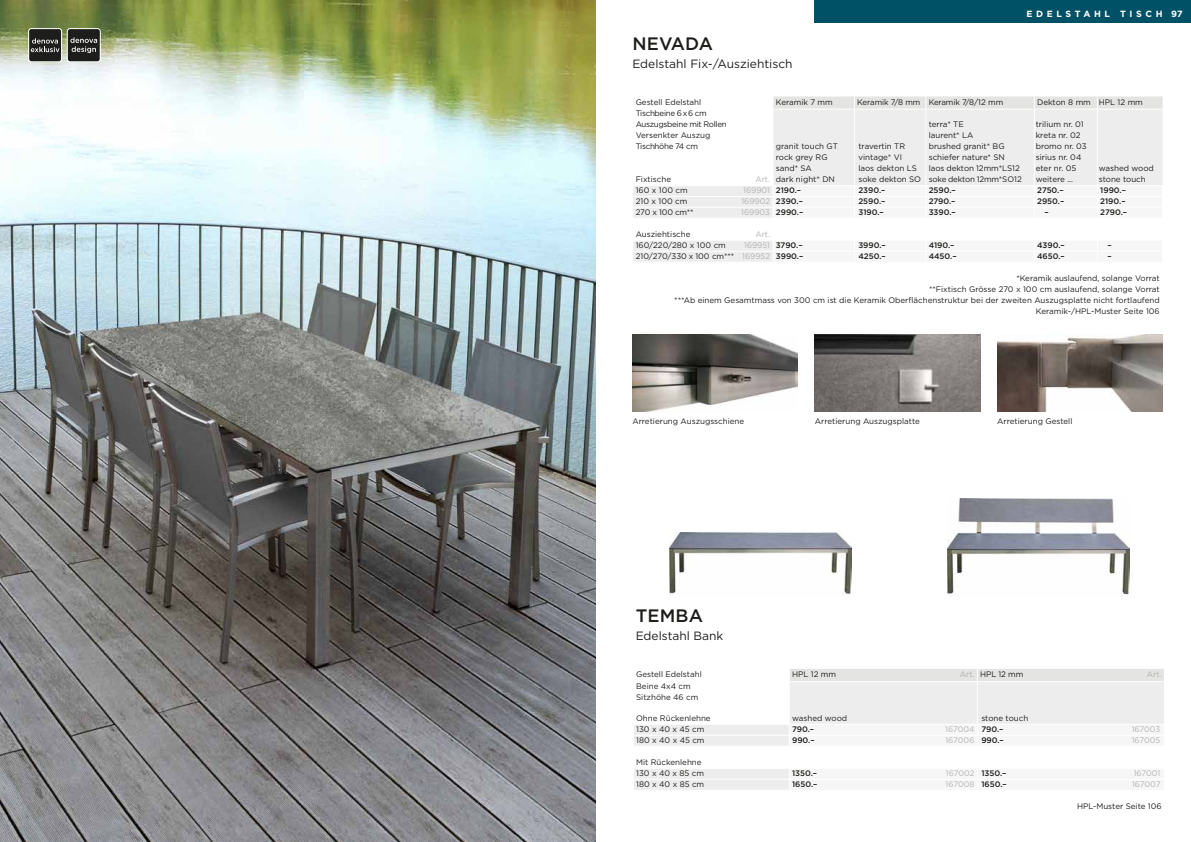
<style>
.page{position:relative;width:1191px;height:842px;background:#fff}
.page>*{position:absolute;margin:0;border:0;box-sizing:border-box;transform-origin:0 0}
.t1{font:500 18px "Gotham";letter-spacing:.01em;color:#1d1d1b}
.t2{font:12px "Gotham";color:#1d1d1b}
.t3{font:700 9px "Gotham";letter-spacing:.4em;color:#fff}
.t4{font:8px/11px "Gotham";color:#1d1d1b}
.t5{font:8px "Gotham";letter-spacing:-.005em;color:#b2b2b2}
.t6{font:500 8px "Gotham";color:#1d1d1b}
.t7{font:8px/11px "Gotham";letter-spacing:-.04em;color:#1d1d1b}
.t8{font:8px "Gotham";letter-spacing:-.02em;color:#1d1d1b}
.s1{font-weight:500;color:#1d1d1b}
.s2{color:#b2b2b2}
.s3{font-weight:500}
</style>
<div class="page">
<img style="left:0;top:0;width:595px;height:842px">
<img style="left:814px;top:334px;width:166px;height:77px">
<img style="left:997px;top:334px;width:165px;height:77px">
<img style="left:632px;top:334px;width:165px;height:77px">
<div style="left:814px;top:0;width:377px;height:23px;background:#005066"></div>
<svg style="left:634px;top:682px;width:530px;height:108px;fill:#ededed"></svg>
<div style="left:790px;top:669px;width:374px;height:12px;background:#e4e4e3"></div>
<hr style="left:789px;top:682px;width:1px;height:42px;background:#fff">
<hr style="left:977px;top:682px;width:1px;height:42px;background:#fff">
<hr style="left:633px;top:724px;width:156px;height:1px;background:#fff">
<hr style="left:633px;top:735px;width:156px;height:1px;background:#fff">
<hr style="left:633px;top:746px;width:156px;height:1px;background:#fff">
<hr style="left:633px;top:768px;width:156px;height:1px;background:#fff">
<hr style="left:633px;top:779px;width:156px;height:1px;background:#fff">
<svg style="left:789px;top:724px;width:375px;height:66px"></svg>
<img style="left:669px;top:533px;width:182px;height:62px">
<img style="left:947px;top:499px;width:182px;height:96px">
<svg style="left:633px;top:186px;width:139px;height:76px;fill:#ededed"></svg>
<hr style="left:632px;top:196px;width:106px;height:1px;background:#fff">
<hr style="left:738px;top:196px;width:35px;height:1px;background:#fff">
<hr style="left:632px;top:207px;width:106px;height:1px;background:#fff">
<hr style="left:738px;top:207px;width:35px;height:1px;background:#fff">
<hr style="left:632px;top:218px;width:106px;height:1px;background:#fff">
<hr style="left:738px;top:218px;width:35px;height:1px;background:#fff">
<hr style="left:632px;top:240px;width:106px;height:1px;background:#fff">
<hr style="left:738px;top:240px;width:35px;height:1px;background:#fff">
<hr style="left:632px;top:251px;width:106px;height:1px;background:#fff">
<hr style="left:738px;top:251px;width:35px;height:1px;background:#fff">
<svg style="left:773px;top:96px;width:390px;height:89px;background:#ececec"></svg>
<svg style="left:28px;top:28px;width:73px;height:34px;background:#50514c"></svg>
<h1 class="t1" style="left:632px;top:32px;width:82px">NEVADA</h1>
<h2 class="t2" style="left:632px;top:56px;width:162px">Edelstahl Fix-/Ausziehtisch</h2>
<p class="t3" style="left:1026px;top:8px;width:138px">EDELSTAHL TISCH</p>
<p class="t3" style="left:1171px;top:8px;width:13px">97</p>
<p class="t7" style="left:635px;top:97px;width:93px">Gestell Edelstahl<br>Tischbeine 6 x 6 cm<br>Auszugsbeine mit Rollen<br>Versenkter Auszug<br>Tischhöhe 74 cm</p>
<p class="t4" style="left:776px;top:97px;width:58px">Keramik 7 mm</p>
<p class="t8" style="left:857px;top:97px;width:148px">Keramik 7/8 mm Keramik 7/8/12 mm</p>
<p class="t4" style="left:1037px;top:97px;width:107px">Dekton 8 mm HPL 12 mm</p>
<p class="t4" style="left:928px;top:119px;width:95px">terra* TE<br>laurent* LA<br>brushed granit* BG schiefer nature* SN laos dekton 12mm*LS12 soke dekton 12mm*SO12</p>
<p class="t4" style="left:1035px;top:119px;width:53px">trilium nr. 01 kreta nr. 02 bromo nr. 03 sirius nr. 04 eter nr. 05 weitere ...</p>
<p class="t4" style="left:776px;top:141px;width:64px">granit touch GT rock grey RG sand* SA<br>dark night* DN</p>
<p class="t4" style="left:858px;top:141px;width:64px">travertin TR vintage* VI<br>laos dekton LS soke dekton SO</p>
<p class="t4" style="left:1098px;top:163px;width:57px">washed wood</p>
<p class="t4" style="left:635px;top:174px;width:37px">Fixtische</p>
<p class="t5" style="left:755px;top:174px;width:16px">Art.</p>
<p class="t4" style="left:1098px;top:174px;width:48px">stone touch</p>
<p class="t4" style="left:635px;top:185px;width:54px">160 x 100 cm</p>
<p class="t5" style="left:743px;top:185px;width:59px">169901 <span class="s1">2190.–</span></p>
<p class="t6" style="left:858px;top:185px;width:29px">2390.–</p>
<p class="t6" style="left:928px;top:185px;width:29px">2590.–</p>
<p class="t6" style="left:1037px;top:185px;width:28px">2750.–</p>
<p class="t6" style="left:1100px;top:185px;width:27px">1990.–</p>
<p class="t4" style="left:635px;top:196px;width:53px">210 x 100 cm</p>
<p class="t5" style="left:741px;top:196px;width:63px">169902 <span class="s1">2390.–</span></p>
<p class="t6" style="left:858px;top:196px;width:29px">2590.–</p>
<p class="t6" style="left:928px;top:196px;width:28px">2790.–</p>
<p class="t6" style="left:1037px;top:196px;width:29px">2950.–</p>
<p class="t6" style="left:1100px;top:196px;width:27px">2190.–</p>
<p class="t4" style="left:635px;top:207px;width:59px">270 x 100 cm**</p>
<p class="t5" style="left:741px;top:207px;width:63px">169903 <span class="s1">2990.–</span></p>
<p class="t6" style="left:858px;top:207px;width:27px">3190.–</p>
<p class="t6" style="left:928px;top:207px;width:29px">3390.–</p>
<p class="t6" style="left:1044px;top:207px;width:6px">–</p>
<p class="t6" style="left:1100px;top:207px;width:28px">2790.–</p>
<p class="t4" style="left:635px;top:229px;width:56px">Ausziehtische</p>
<p class="t5" style="left:755px;top:229px;width:16px">Art.</p>
<p class="t4" style="left:635px;top:240px;width:92px">160/220/280 x 100 cm</p>
<p class="t5" style="left:744px;top:240px;width:60px">169951 <span class="s1">3790.–</span></p>
<p class="t6" style="left:858px;top:240px;width:29px">3990.–</p>
<p class="t6" style="left:928px;top:240px;width:27px">4190.–</p>
<p class="t6" style="left:1037px;top:240px;width:29px">4390.–</p>
<p class="t6" style="left:1107px;top:240px;width:6px">–</p>
<p class="t4" style="left:635px;top:251px;width:169px">210/270/330 x 100 cm*** <span class="s2">169952</span> <span class="s3">3990.–</span></p>
<p class="t6" style="left:858px;top:251px;width:29px">4250.–</p>
<p class="t6" style="left:928px;top:251px;width:29px">4450.–</p>
<p class="t6" style="left:1037px;top:251px;width:29px">4650.–</p>
<p class="t6" style="left:1107px;top:251px;width:6px">–</p>
<p class="t4" style="left:674px;top:273px;width:487px;text-align:right">*Keramik auslaufend, solange Vorrat<br>**Fixtisch Grösse 270 x 100 cm auslaufend, solange Vorrat<br>***Ab einem Gesamtmass von 300 cm ist die Keramik Oberflächenstruktur bei der zweiten Auszugsplatte nicht fortlaufend Keramik-/HPL-Muster Seite 106</p>
<p class="t4" style="left:632px;top:416px;width:113px">Arretierung Auszugsschiene</p>
<p class="t4" style="left:814px;top:416px;width:107px">Arretierung Auszugsplatte</p>
<p class="t4" style="left:997px;top:416px;width:77px">Arretierung Gestell</p>
<h1 class="t1" style="left:635px;top:604px;width:69px">TEMBA</h1>
<h2 class="t2" style="left:635px;top:628px;width:89px">Edelstahl Bank</h2>
<p class="t4" style="left:636px;top:669px;width:67px">Gestell Edelstahl</p>
<p class="t4" style="left:792px;top:669px;width:46px">HPL 12 mm</p>
<p class="t4" style="left:959px;top:669px;width:65px"><span class="s2">Art.</span> HPL 12 mm</p>
<p class="t5" style="left:1147px;top:669px;width:16px">Art.</p>
<p class="t4" style="left:636px;top:680px;width:64px">Beine 4x4 cm<br>Sitzhöhe 46 cm</p>
<p class="t4" style="left:636px;top:713px;width:76px">Ohne Rückenlehne</p>
<p class="t4" style="left:792px;top:713px;width:57px">washed wood</p>
<p class="t4" style="left:981px;top:713px;width:48px">stone touch</p>
<p class="t4" style="left:636px;top:724px;width:70px">130 x 40 x 45 cm</p>
<p class="t6" style="left:792px;top:724px;width:24px">790.–</p>
<p class="t5" style="left:945px;top:724px;width:60px">167004 <span class="s1">790.–</span></p>
<p class="t5" style="left:1131px;top:724px;width:30px">167003</p>
<p class="t4" style="left:636px;top:735px;width:70px">180 x 40 x 45 cm</p>
<p class="t6" style="left:792px;top:735px;width:24px">990.–</p>
<p class="t5" style="left:945px;top:735px;width:60px">167006 <span class="s1">990.–</span></p>
<p class="t5" style="left:1131px;top:735px;width:30px">167005</p>
<p class="t4" style="left:636px;top:757px;width:69px">Mit Rückenlehne<br>130 x 40 x 85 cm</p>
<p class="t6" style="left:792px;top:768px;width:27px">1350.–</p>
<p class="t5" style="left:946px;top:768px;width:62px">167002 <span class="s1">1350.–</span></p>
<p class="t5" style="left:1133px;top:768px;width:28px">167001</p>
<p class="t4" style="left:636px;top:779px;width:70px">180 x 40 x 85 cm</p>
<p class="t6" style="left:792px;top:779px;width:27px">1650.–</p>
<p class="t5" style="left:945px;top:779px;width:63px">167008 <span class="s1">1650.–</span></p>
<p class="t5" style="left:1132px;top:779px;width:30px">167007</p>
<p class="t4" style="left:1077px;top:801px;width:86px">HPL-Muster Seite 106</p>
</div>
